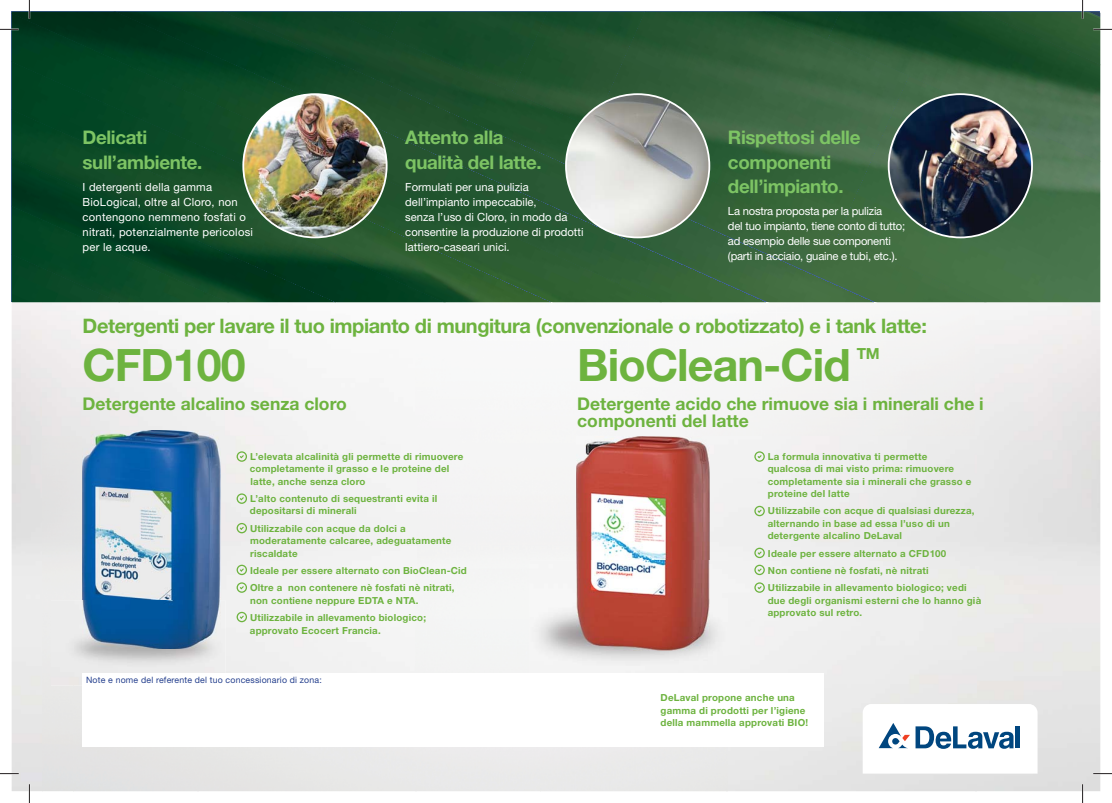
<style>
.page{position:relative;width:1112px;height:803px;background:#fff}
.page>*{position:absolute;margin:0;border:0;box-sizing:border-box;transform-origin:0 0}
.t1{font:700 44.75px "Helvetica Neue LT Std";letter-spacing:-.02em;color:#6db33f}
.t2{font:700 20px "Helvetica Neue LT Std";letter-spacing:-.02em;color:#6db33f}
.t3{font:700 18.75px/24.2px "Helvetica Neue LT Std";letter-spacing:-.02em;color:#7dc464}
.t4{font:700 17.5px/17.5px "Helvetica Neue LT Std";color:#6db33f}
.t5{font:700 15.25px "Helvetica Neue LT Std";color:#6db33f}
.t6{font:11.25px/15px "Helvetica Neue LT Std";color:#fff}
.t7{font:11.25px/15px "Helvetica Neue LT Std";letter-spacing:-.02em;color:#fff}
.t8{font:11.25px/15px "Helvetica Neue LT Std";letter-spacing:.02em;color:#fff}
.t9{font:700 9.75px/12.4px "Helvetica Neue LT Std";letter-spacing:.02em;color:#6db33f}
.t10{font:8.75px "Helvetica Neue LT Std";letter-spacing:.02em;color:#25408e}
</style>
<div class="page">
<div style="left:709px;top:436px;width:267px;height:133px;background:#eee"></div>
<img style="left:727px;top:569px;width:249px;height:222px">
<img style="left:1000px;top:167px;width:99px;height:135px">
<img style="left:1000px;top:66px;width:99px;height:101px">
<img style="left:900px;top:12px;width:100px;height:290px">
<img style="left:978px;top:12px;width:121px;height:54px">
<div style="left:801px;top:237px;width:99px;height:65px;background:#436e41"></div>
<img style="left:12px;top:12px;width:789px;height:290px">
<img style="left:647px;top:12px;width:262px;height:225px">
<img style="left:762px;top:12px;width:78px;height:28px">
<img style="left:12px;top:13px;width:649px;height:289px">
<img style="left:12px;top:53px;width:550px;height:249px">
<img style="left:511px;top:12px;width:136px;height:116px">
<img style="left:12px;top:109px;width:434px;height:193px">
<img style="left:389px;top:12px;width:159px;height:80px">
<img style="left:12px;top:157px;width:325px;height:145px">
<img style="left:12px;top:205px;width:217px;height:97px">
<div style="left:329px;top:12px;width:73px;height:26px;background:#114727"></div>
<div style="left:12px;top:250px;width:113px;height:52px;background:#074826"></div>
<img style="left:243px;top:94px;width:143px;height:143px;border-radius:50%">
<img style="left:566px;top:94px;width:143px;height:143px;border-radius:50%">
<img style="left:888px;top:94px;width:143px;height:143px;border-radius:50%">
<img style="left:529px;top:560px;width:198px;height:113px">
<img style="left:576px;top:436px;width:133px;height:214px">
<svg style="left:236px;top:451px;width:11px;height:11px"></svg>
<svg style="left:236px;top:493px;width:11px;height:11px"></svg>
<svg style="left:236px;top:523px;width:11px;height:10px"></svg>
<svg style="left:236px;top:565px;width:11px;height:10px"></svg>
<svg style="left:236px;top:582px;width:11px;height:11px"></svg>
<svg style="left:236px;top:612px;width:11px;height:10px"></svg>
<svg style="left:754px;top:451px;width:10px;height:11px"></svg>
<svg style="left:754px;top:506px;width:10px;height:10px"></svg>
<svg style="left:754px;top:548px;width:10px;height:10px"></svg>
<svg style="left:754px;top:565px;width:10px;height:10px"></svg>
<svg style="left:754px;top:582px;width:10px;height:11px"></svg>
<svg style="left:862px;top:704px;width:175px;height:69px"></svg>
<div style="left:83px;top:673px;width:741px;height:74px;background:#fff"></div>
<img style="left:82px;top:430px;width:138px;height:219px">
<svg style="left:0;top:29px;width:19px;height:1px"></svg>
<svg style="left:1092px;top:29px;width:19px;height:1px"></svg>
<svg style="left:0;top:773px;width:19px;height:1px"></svg>
<svg style="left:1092px;top:773px;width:19px;height:1px"></svg>
<svg style="left:29px;top:0;width:1px;height:19px"></svg>
<svg style="left:29px;top:784px;width:1px;height:19px"></svg>
<svg style="left:1081px;top:0;width:18px;height:19px"></svg>
<svg style="left:1081px;top:784px;width:2px;height:19px"></svg>
<h3 class="t3" style="left:83px;top:128px;width:121px">Delicati sull’ambiente.</h3>
<p class="t8" style="left:83px;top:180px;width:172px">I detergenti della gamma<br>BioLogical, oltre al Cloro, non contengono nemmeno fosfati o nitrati, potenzialmente pericolosi per le acque.</p>
<h3 class="t3" style="left:405px;top:128px;width:138px">Attento alla qualità del latte.</h3>
<p class="t6" style="left:405px;top:180px;width:180px">Formulati per una pulizia dell’impianto impeccabile,<br>senza l’uso di Cloro, in modo da consentire la produzione di prodotti lattiero-caseari unici.</p>
<h3 class="t3" style="left:727px;top:128px;width:134px">Rispettosi delle componenti dell’impianto.</h3>
<p class="t7" style="left:727px;top:205px;width:179px">La nostra proposta per la pulizia<br>del tuo impianto, tiene conto di tutto; ad esempio delle sue componenti (parti in acciaio, guaine e tubi, etc.).</p>
<h2 class="t2" style="left:83px;top:318px;width:845px">Detergenti per lavare il tuo impianto di mungitura (convenzionale o robotizzato) e i tank latte:</h2>
<h1 class="t1" style="left:83px;top:349px;width:164px">CFD100</h1>
<h3 class="t4" style="left:83px;top:397px;width:266px">Detergente alcalino senza cloro</h3>
<p class="t9" style="left:250px;top:451px;width:215px">L’elevata alcalinità gli permette di rimuovere completamente il grasso e le proteine del latte, anche senza cloro</p>
<p class="t9" style="left:250px;top:494px;width:189px">L’alto contenuto di sequestranti evita il depositarsi di minerali</p>
<p class="t9" style="left:250px;top:523px;width:203px">Utilizzabile con acque da dolci a moderatamente calcaree, adeguatamente riscaldate</p>
<p class="t9" style="left:250px;top:563px;width:218px;line-height:17.4px">Ideale per essere alternato con BioClean-Cid<br>Oltre a non contenere nè fosfati nè nitrati,</p>
<p class="t9" style="left:250px;top:593px;width:177px;line-height:17.4px">non contiene neppure EDTA e NTA.<br>Utilizzabile in allevamento biologico;</p>
<p class="t9" style="left:250px;top:625px;width:132px">approvato Ecocert Francia.</p>
<p class="t10" style="left:86px;top:677px;width:237px">Note e nome del referente del tuo concessionario di zona:</p>
<h3 class="t5" style="left:856px;top:348px;width:24px">TM</h3>
<h1 class="t1" style="left:577px;top:349px;width:275px">BioClean-Cid</h1>
<h3 class="t4" style="left:577px;top:397px;width:408px">Detergente acido che rimuove sia i minerali che i componenti del latte</h3>
<p class="t9" style="left:767px;top:451px;width:205px">La formula innovativa ti permette qualcosa di mai visto prima: rimuovere completamente sia i minerali che grasso e proteine del latte</p>
<p class="t9" style="left:767px;top:506px;width:208px">Utilizzabile con acque di qualsiasi durezza, alternando in base ad essa l’uso di un detergente alcalino DeLaval</p>
<p class="t9" style="left:767px;top:546px;width:200px;line-height:17.4px">Ideale per essere alternato a CFD100<br>Non contiene nè fosfati, nè nitrati<br>Utilizzabile in allevamento biologico; vedi</p>
<p class="t9" style="left:767px;top:595px;width:215px">due degli organismi esterni che lo hanno già approvato sul retro.</p>
<p class="t9" style="left:660px;top:693px;width:149px">DeLaval propone anche una gamma di prodotti per l’igiene della mammella approvati BIO!</p>
</div>
